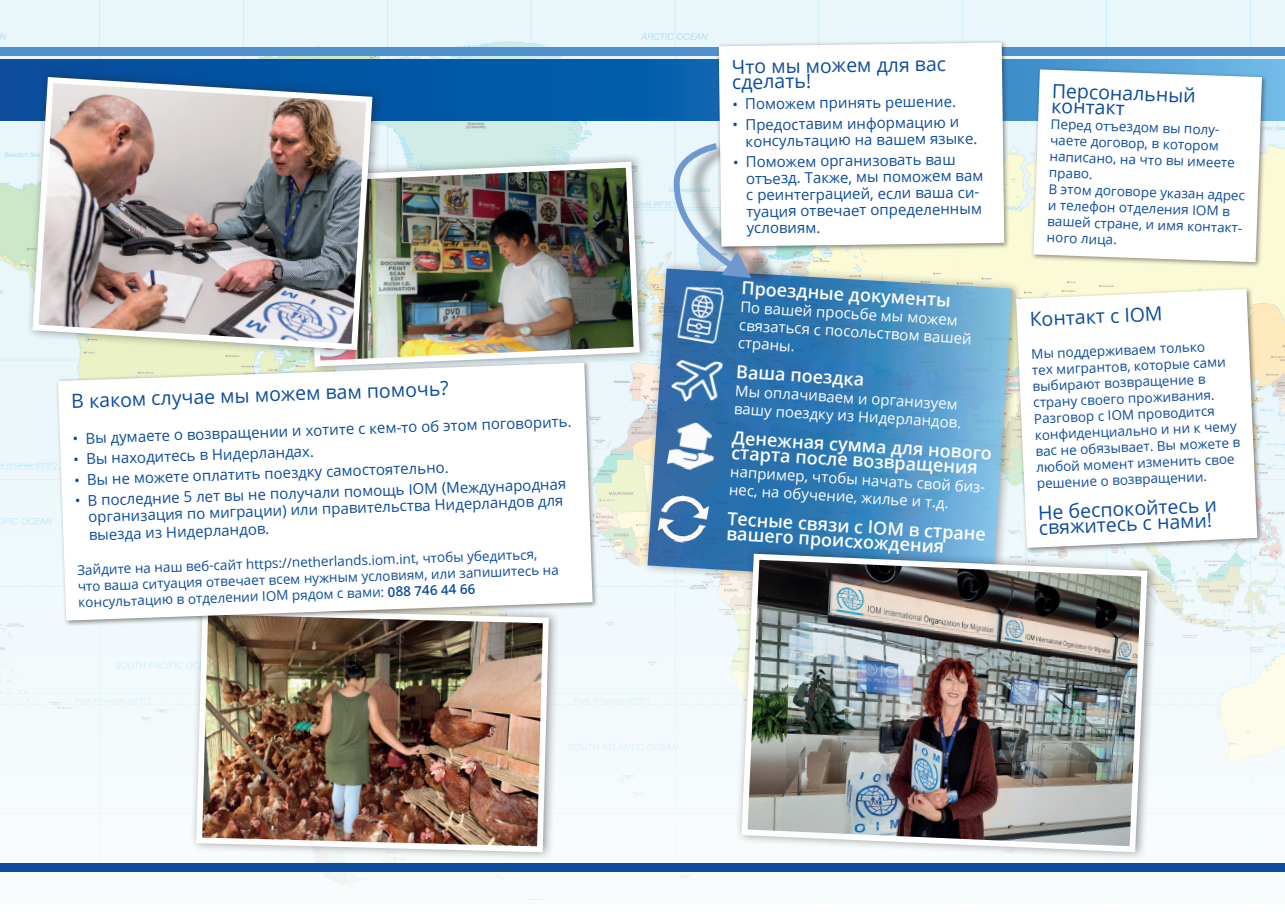
<style>
.page{position:relative;width:1285px;height:919px;background:#fff}
.page>*{position:absolute;margin:0;border:0;box-sizing:border-box;transform-origin:0 0}
.kleine_kop_russisch{font:19.5px/15px "Open Sans";color:#0d4c9b}
.Kleine_kop{font:19.5px/14.7px "Open Sans";color:#0d4c9b}
.Russisch_witte_kop{font:600 18px/15.1px "Open Sans";color:#fff}
.t1{font:15px/16.5px "Open Sans";color:#0d4c9b}
.russisch_9pt_wit{font:15px/18.3px "Open Sans";color:#fff}
.Russisch_9_pt{font:13.5px/16.2px "Open Sans";color:#0d4c9b}
.russisch_9_punt{font:13.5px/16.2px "Open Sans";color:#0d4c9b}
.s1{font-weight:600}
</style>
<div class="page">
<img style="left:0;top:0;width:1284px;height:903px">
<div style="left:640px;top:260px;width:382px;height:334px;background:#231f20;opacity:.47"></div>
<svg style="left:647px;top:268px;width:364px;height:317px;background:#5291bf"></svg>
<div style="left:189px;top:599px;width:371px;height:262px;background:#231f20;opacity:.47"></div>
<img style="left:193px;top:626px;width:358px;height:229px">
<div style="left:0;top:47px;width:1284px;height:8px;background:#5090cc"></div>
<svg style="left:0;top:60px;width:1284px;height:60px;background:#0e62ad"></svg>
<div style="left:0;top:863px;width:1284px;height:9px;background:#0d4c9b"></div>
<div style="left:734px;top:544px;width:424px;height:316px;background:#231f20;opacity:.47"></div>
<img style="left:738px;top:550px;width:412px;height:305px">
<div style="left:299px;top:153px;width:351px;height:222px;background:#231f20;opacity:.47"></div>
<img style="left:383px;top:159px;width:259px;height:210px">
<div style="left:26px;top:68px;width:357px;height:291px;background:#231f20;opacity:.47"></div>
<img style="left:29px;top:74px;width:346px;height:279px">
<img style="left:670px;top:281px;width:62px;height:64px">
<img style="left:670px;top:358px;width:52px;height:46px">
<img style="left:666px;top:419px;width:53px;height:54px">
<img style="left:656px;top:492px;width:54px;height:54px">
<div style="left:687px;top:136px;width:92px;height:150px;background:#231f20;opacity:.47"></div>
<svg style="left:670px;top:140px;width:81px;height:138px;background:#b9cfe1"></svg>
<div style="left:1030px;top:66px;width:237px;height:202px;background:#231f20;opacity:.5"></div>
<svg style="left:1033px;top:69px;width:228px;height:193px"></svg>
<div style="left:715px;top:39px;width:295px;height:214px;background:#231f20;opacity:.5"></div>
<svg style="left:718px;top:43px;width:286px;height:203px"></svg>
<div style="left:55px;top:359px;width:543px;height:267px;background:#231f20;opacity:.5"></div>
<svg style="left:58px;top:362px;width:534px;height:258px"></svg>
<div style="left:1012px;top:286px;width:250px;height:267px;background:#231f20;opacity:.5"></div>
<svg style="left:1015px;top:289px;width:241px;height:259px"></svg>
<p class="Kleine_kop" style="left:71px;top:393px;width:379px;rotate:-2deg">В каком случае мы можем вам помочь?</p>
<p class="t1" style="left:72px;top:430px;width:500px;rotate:-2deg">• Вы думаете о возвращении и хотите с кем-то об этом поговорить.</p>
<p class="t1" style="left:73px;top:450px;width:242px;rotate:-2deg">• Вы находитесь в Нидерландах.</p>
<p class="t1" style="left:74px;top:471px;width:376px;rotate:-2deg">• Вы не можете оплатить поездку самостоятельно.</p>
<p class="t1" style="left:75px;top:492px;width:493px;text-align:right;rotate:-2deg">• В последние 5 лет вы не получали помощь IOM (Международная организация по миграции) или правительства Нидерландов для</p>
<p class="t1" style="left:88px;top:526px;width:182px;rotate:-2deg">выезда из Нидерландов.</p>
<p class="Russisch_9_pt" style="left:77px;top:561px;width:482px;rotate:-2deg">Зайдите на наш веб-сайт https://netherlands.iom.int, чтобы убедиться, что ваша ситуация отвечает всем нужным условиям, или запишитесь на консультацию в отделении IOM рядом с вами: <span class="s1">088 746 44 66</span></p>
<p class="Kleine_kop" style="left:731px;top:59px;width:216px;rotate:-1deg">Что мы можем для вас сделать!</p>
<p class="t1" style="left:732px;top:96px;width:225px;rotate:-1deg">• Поможем принять решение.</p>
<p class="t1" style="left:745px;top:116px;width:233px;text-indent:-13px;rotate:-1deg">• Предоставим информацию и консультацию на вашем языке.</p>
<p class="t1" style="left:745px;top:154px;width:239px;text-indent:-12px;rotate:-1deg">• Поможем организовать ваш отъезд. Также, мы поможем вам с реинтеграцией, если ваша си&shy;туация отвечает определенным условиям.</p>
<p class="Russisch_witte_kop" style="left:742px;top:279px;width:211px;rotate:4deg">Проездные документы</p>
<p class="russisch_9pt_wit" style="left:741px;top:296px;width:234px;rotate:4deg">По вашей просьбе мы можем связаться с посольством вашей страны.</p>
<p class="Russisch_witte_kop" style="left:737px;top:363px;width:130px;rotate:4deg">Ваша поездка</p>
<p class="russisch_9pt_wit" style="left:735px;top:380px;width:229px;rotate:4deg">Мы оплачиваем и организуем вашу поездку из Нидерландов.</p>
<p class="Russisch_witte_kop" style="left:733px;top:428px;width:261px;rotate:4deg">Денежная сумма для нового старта после возвращения</p>
<p class="russisch_9pt_wit" style="left:731px;top:461px;width:257px;rotate:4deg">например, чтобы начать свой биз&shy;нес, на обучение, жилье и т.д.</p>
<p class="Russisch_witte_kop" style="left:728px;top:509px;width:260px;rotate:4deg">Тесные связи с IOM в стране вашего происхождения</p>
<p class="kleine_kop_russisch" style="left:1051px;top:82px;width:145px;rotate:2deg">Персональный контакт</p>
<p class="russisch_9_punt" style="left:1050px;top:115px;width:187px;rotate:2deg">Перед отъездом вы полу&shy;чаете договор, в котором написано, на что вы имеете право.</p>
<p class="russisch_9_punt" style="left:1048px;top:180px;width:199px;rotate:2deg">В этом договоре указан адрес и телефон отделения IOM в вашей стране, и имя контакт&shy;ного лица.</p>
<p class="kleine_kop_russisch" style="left:1029px;top:311px;width:134px;rotate:-3deg">Контакт с IOM</p>
<p class="Russisch_9_pt" style="left:1030px;top:346px;width:196px;rotate:-3deg">Мы поддерживаем только тех мигрантов, которые сами выбирают возвращение в страну своего проживания.</p>
<p class="Russisch_9_pt" style="left:1032px;top:411px;width:207px;rotate:-3deg">Разговор с IOM проводится конфиденциально и ни к чему вас не обязывает. Вы можете в любой момент изменить свое решение о возвращении.</p>
<p class="kleine_kop_russisch" style="left:1037px;top:505px;width:180px;rotate:-3deg">Не беспокойтесь и свяжитесь с нами!</p>
</div>
